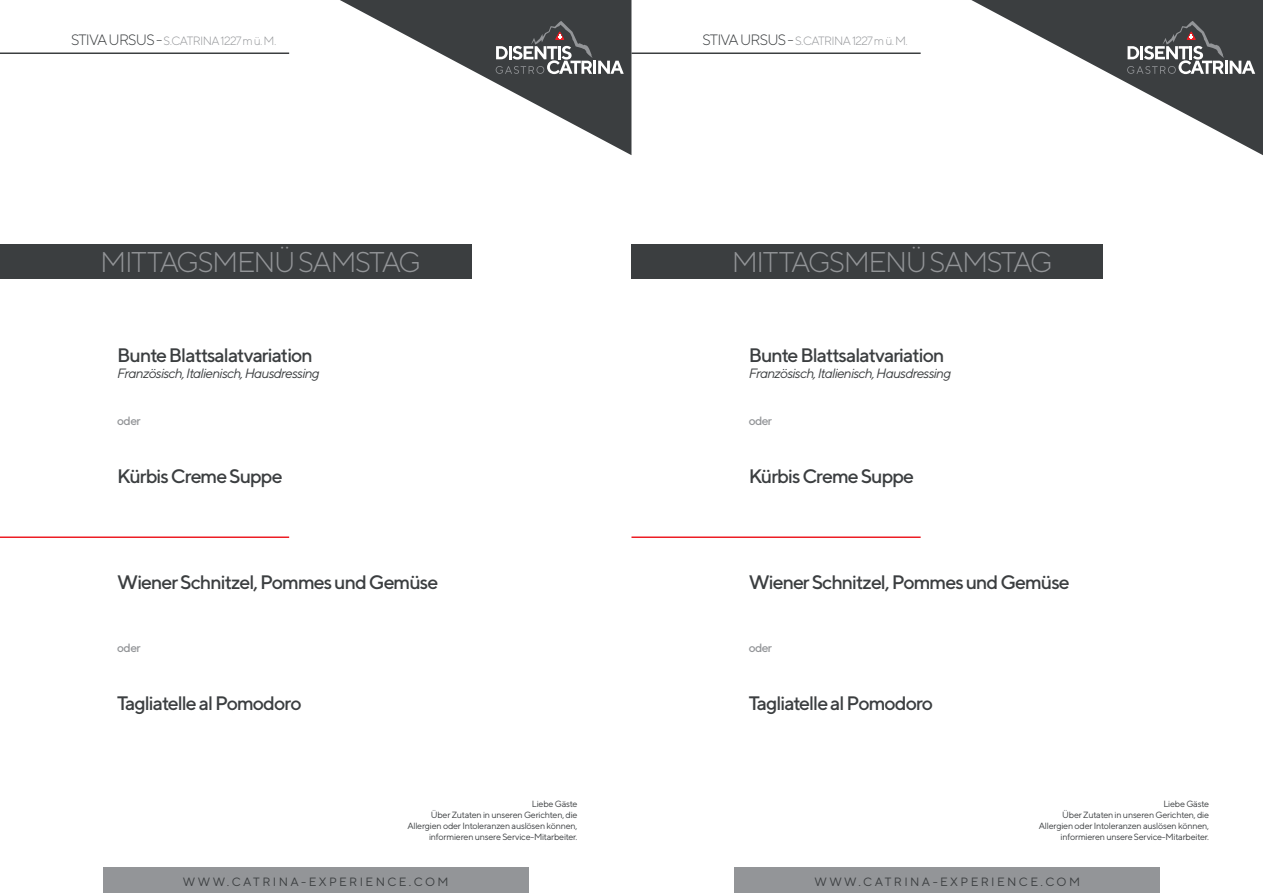
<style>
.page{position:relative;width:1263px;height:893px;background:#fff}
.page>*{position:absolute;margin:0;border:0;box-sizing:border-box;transform-origin:0 0}
.t1{font:300 28.5px "TT Norms";letter-spacing:-.05em;color:#939598}
.t2{font:500 19.5px "TT Norms";letter-spacing:-.05em;color:#3b3e40}
.t3{font:italic 13.5px "TT Norms";letter-spacing:-.05em;color:#3b3e40}
.t4{font:300 12px "TT Norms";letter-spacing:-.05em;color:#939598}
.t5{font:12px "TT Norms";letter-spacing:.2em;color:#3b3e40}
.t6{font:500 12px "TT Norms";letter-spacing:-.05em;color:#939598}
.t7{font:9px/10.8px "TT Norms";letter-spacing:-.025em;color:#3b3e40;text-align:right}
.s1{font-size:15px;color:#3b3e40}
</style>
<div class="page">
<hr style="left:631px;top:53px;width:290px;height:1px;background:#3b3e40">
<hr style="left:631px;top:536px;width:290px;height:2px;background:#ed1d24">
<hr style="left:0;top:536px;width:289px;height:2px;background:#ed1d24">
<hr style="left:0;top:53px;width:289px;height:1px;background:#3b3e40">
<div style="left:103px;top:867px;width:425px;height:26px;background:#939598"></div>
<div style="left:735px;top:867px;width:425px;height:26px;background:#939598"></div>
<svg style="left:971px;top:0;width:292px;height:155px"></svg>
<svg style="left:1127px;top:21px;width:128px;height:53px;background:#5f6163"></svg>
<svg style="left:340px;top:0;width:291px;height:155px"></svg>
<div style="left:631px;top:244px;width:472px;height:34px;background:#3b3e40"></div>
<div style="left:0;top:244px;width:471px;height:34px;background:#3b3e40"></div>
<h3 class="t4" style="left:71px;top:34px;width:207px"><span class="s1">STIVA URSUS -</span> S.CATRINA 1227 m ü. M.</h3>
<h3 class="t4" style="left:702px;top:34px;width:207px"><span class="s1">STIVA URSUS -</span> S.CATRINA 1227 m ü. M.</h3>
<h1 class="t1" style="left:100px;top:244px;width:322px">MITTAGSMENÜ SAMSTAG</h1>
<h1 class="t1" style="left:732px;top:244px;width:322px">MITTAGSMENÜ SAMSTAG</h1>
<h2 class="t2" style="left:117px;top:343px;width:197px">Bunte Blattsalatvariation</h2>
<h3 class="t3" style="left:117px;top:365px;width:204px">Französisch, Italienisch, Hausdressing</h3>
<h3 class="t6" style="left:117px;top:413px;width:25px">oder</h3>
<h2 class="t2" style="left:749px;top:343px;width:197px">Bunte Blattsalatvariation</h2>
<h3 class="t3" style="left:749px;top:365px;width:204px">Französisch, Italienisch, Hausdressing</h3>
<h3 class="t6" style="left:749px;top:413px;width:25px">oder</h3>
<h2 class="t2" style="left:117px;top:464px;width:167px">Kürbis Creme Suppe</h2>
<h2 class="t2" style="left:749px;top:464px;width:167px">Kürbis Creme Suppe</h2>
<h2 class="t2" style="left:117px;top:570px;width:323px">Wiener Schnitzel, Pommes und Gemüse</h2>
<h2 class="t2" style="left:749px;top:570px;width:323px">Wiener Schnitzel, Pommes und Gemüse</h2>
<h3 class="t6" style="left:117px;top:641px;width:25px">oder</h3>
<h3 class="t6" style="left:749px;top:641px;width:25px">oder</h3>
<h2 class="t2" style="left:117px;top:691px;width:186px">Tagliatelle al Pomodoro</h2>
<h2 class="t2" style="left:749px;top:691px;width:186px">Tagliatelle al Pomodoro</h2>
<p class="t7" style="left:407px;top:798px;width:172px">Liebe Gäste<br>Über Zutaten in unseren Gerichten, die Allergien oder Intoleranzen auslösen können, informieren unsere Service-Mitarbeiter.</p>
<p class="t7" style="left:1039px;top:798px;width:172px">Liebe Gäste<br>Über Zutaten in unseren Gerichten, die Allergien oder Intoleranzen auslösen können, informieren unsere Service-Mitarbeiter.</p>
<h3 class="t5" style="left:183px;top:874px;width:267px">WWW.CATRINA-EXPERIENCE.COM</h3>
<h3 class="t5" style="left:814px;top:874px;width:267px">WWW.CATRINA-EXPERIENCE.COM</h3>
</div>
